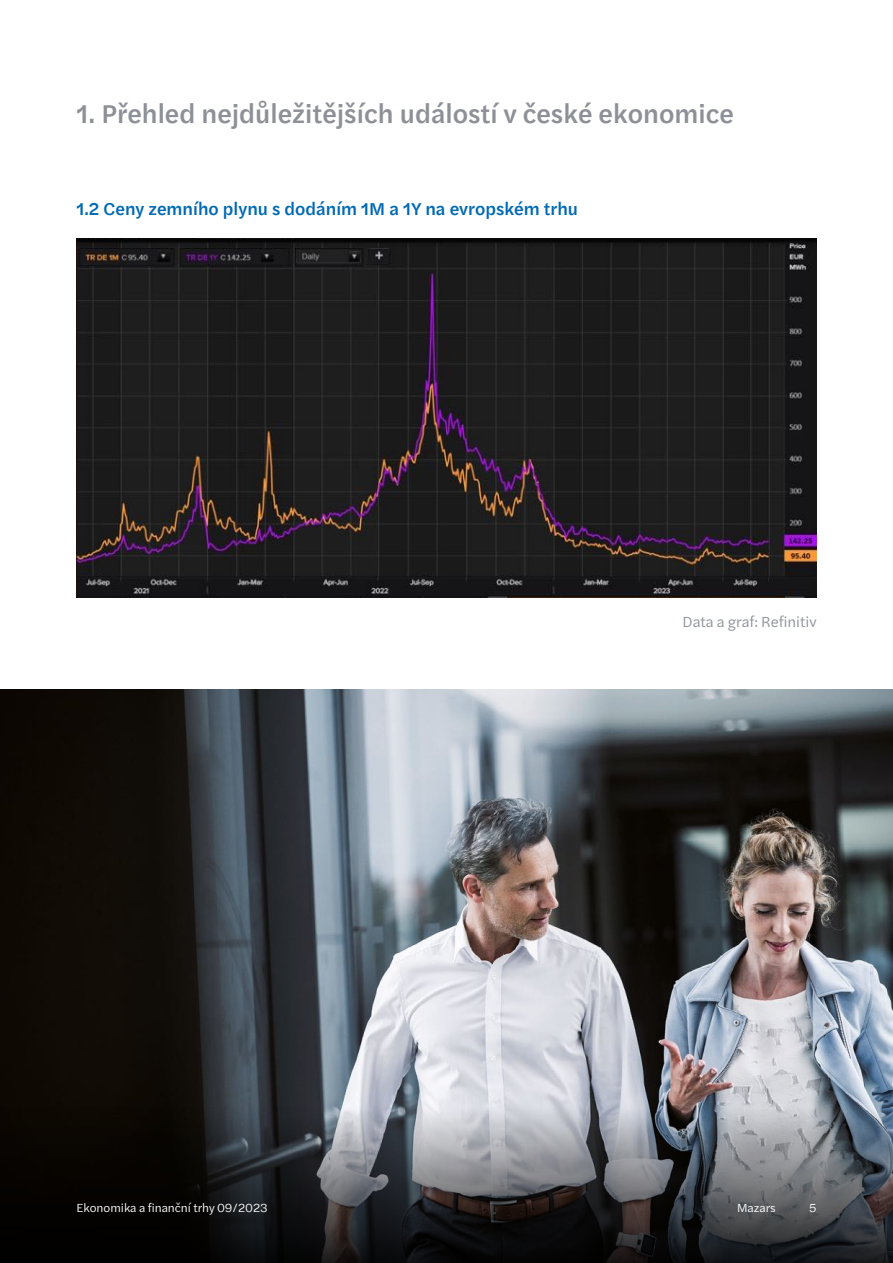
<style>
.page{position:relative;width:893px;height:1263px;background:#fff}
.page>*{position:absolute;margin:0;border:0;box-sizing:border-box;transform-origin:0 0}
.t1{font:500 27px "Halyard Text";color:#8d9197}
.t2{font:500 18px "Halyard Text";color:#006ab3}
.t3{font:15px "Halyard Text";color:#8d9197}
.t4{font:12px "Halyard Text";color:#fff}
</style>
<div class="page">
<img style="left:0;top:690px;width:893px;height:418px">
<svg style="left:0;top:1108px;width:893px;height:155px;background:#3c3d40"></svg>
<img style="left:77px;top:239px;width:739px;height:358px">
<p class="t1" style="left:77px;top:94px;width:659px">1. Přehled nejdůležitějších událostí v české ekonomice</p>
<p class="t2" style="left:77px;top:196px;width:503px">1.2 Ceny zemního plynu s dodáním 1M a 1Y na evropském trhu</p>
<p class="t3" style="left:683px;top:611px;width:136px">Data a graf: Refinitiv</p>
<p class="t4" style="left:77px;top:1199px;width:193px">Ekonomika a finanční trhy 09/2023</p>
<p class="t4" style="left:737px;top:1199px;width:40px">Mazars</p>
<p class="t4" style="left:809px;top:1199px;width:9px">5</p>
</div>
